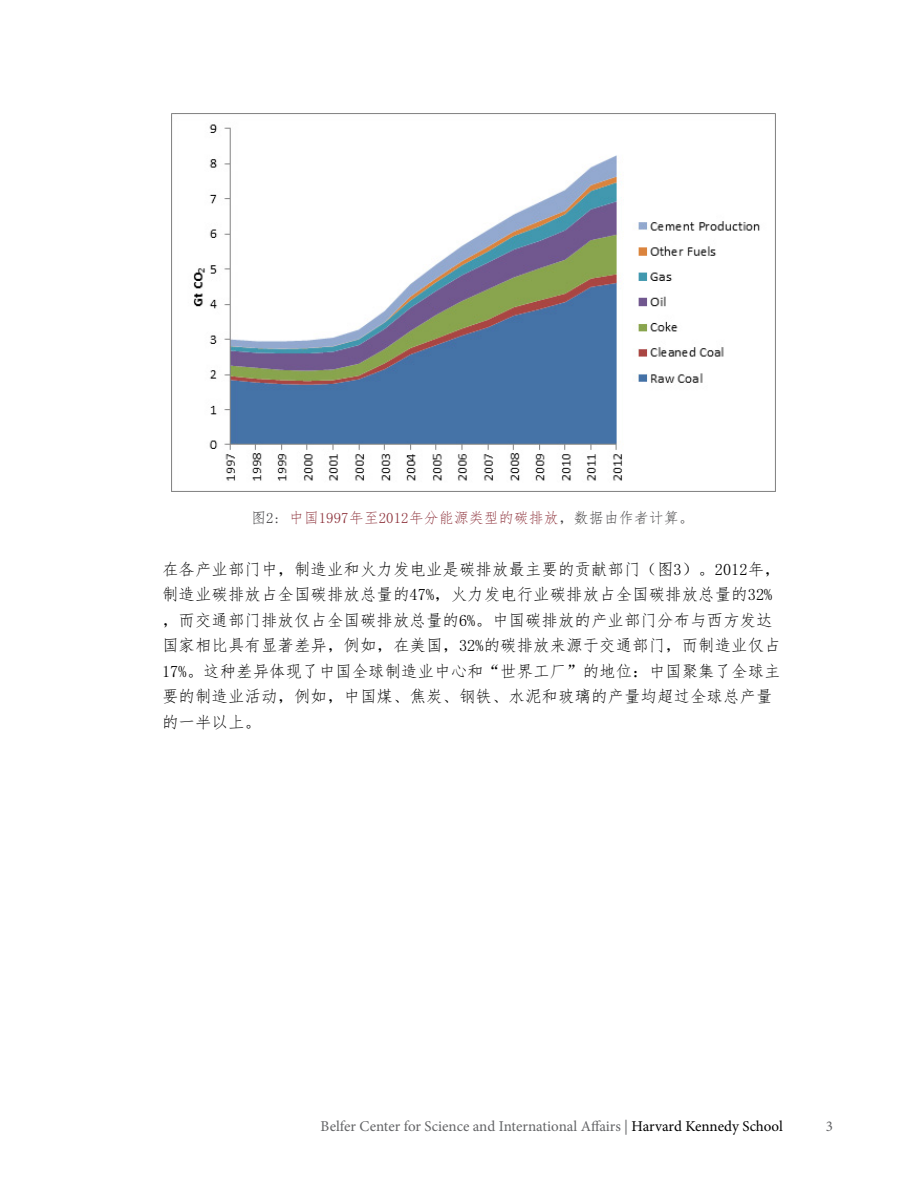
<style>
.page{position:relative;width:918px;height:1188px;background:#fff}
.page>*{position:absolute;margin:0;border:0;box-sizing:border-box;transform-origin:0 0}
.Primary_type{font:16.5px/25.5px "Fang Song";color:#000}
.t1{font:15px "Minion Pro";letter-spacing:-.005em;color:#636466}
.Caption___Legend{font:15px "Fang Song";color:#8f353e}
.s1{color:#414042}
.s2{color:#000}
</style>
<div class="page">
<img style="left:172px;top:114px;width:603px;height:378px">
<p class="Caption___Legend" style="left:251px;top:510px;width:444px"><span class="s1">图2:</span> 中国1997年至2012年分能源类型的碳排放<span class="s1">，数据由作者计算。</span></p>
<p class="Primary_type" style="left:162px;top:556px;width:620px">在各产业部门中，制造业和火力发电业是碳排放最主要的贡献部门（图3）。2012年，制造业碳排放占全国碳排放总量的47%，火力发电行业碳排放占全国碳排放总量的32%，而交通部门排放仅占全国碳排放总量的6%。中国碳排放的产业部门分布与西方发达国家相比具有显著差异，例如，在美国，32%的碳排放来源于交通部门，而制造业仅占17%。这种差异体现了中国全球制造业中心和“世界工厂”的地位：中国聚集了全球主要的制造业活动，例如，中国煤、焦炭、钢铁、水泥和玻璃的产量均超过全球总产量的一半以上。</p>
<p class="t1" style="left:321px;top:1116px;width:464px">Belfer Center for Science and International Affairs | <span class="s2">Harvard Kennedy School</span></p>
<p class="t1" style="left:826px;top:1116px;width:9px">3</p>
</div>
